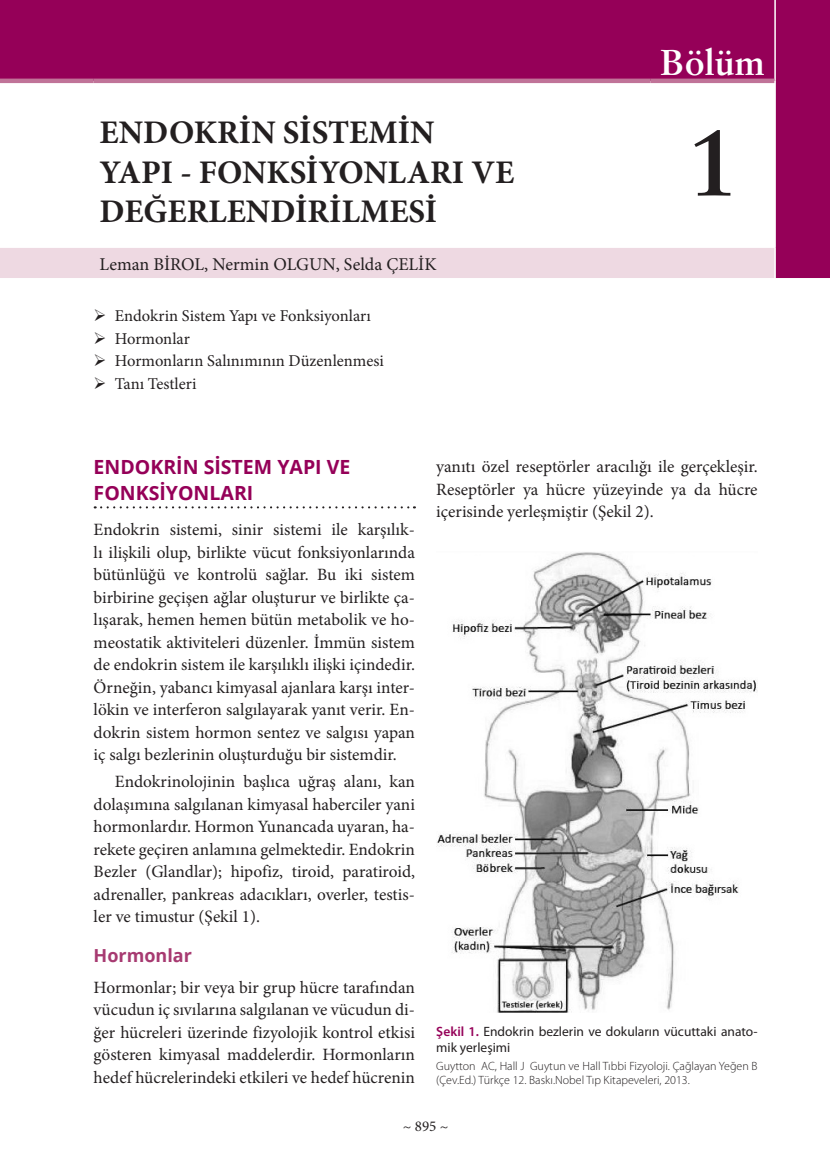
<style>
.page{position:relative;width:830px;height:1170px;background:#fff}
.page>*{position:absolute;margin:0;border:0;box-sizing:border-box;transform-origin:0 0}
.t1{font:700 93px "Sabon LT Std";color:#231f20}
.t2{font:700 36px "Sabon LT Std";color:#fff}
.bolum{font:700 33px/39.6px "Minion Pro";color:#231f20}
.Paragraf_Stili_1{font:700 19.5px "Open Sans";color:#950058}
.baslik1{font:700 19.5px "Open Sans";color:#950058}
.bolum_yazar{font:18px "Minion Pro";color:#231f20}
.baslik2{font:700 18px "Open Sans";color:#a73a71}
.t3{font:17.25px/22.5px "Minion Pro";color:#231f20;text-align:justify}
.t4{font:16.5px "Minion Pro";color:#231f20}
.t5{font:15px "Minion Pro";color:#231f20}
.t6{font:13.5px/16.5px "Myriad Pro";color:#231f20}
.t7{font:300 12px/13.5px "Myriad Pro";color:#231f20}
.s1{font-weight:600;color:#950058}
</style>
<div class="page">
<svg style="left:0;top:0;width:829px;height:278px"></svg>
<div style="left:0;top:248px;width:774px;height:30px;background:#eed9e2"></div>
<hr style="left:774px;top:0;width:1px;height:81px;background:#fff">
<hr style="left:774px;top:81px;width:1px;height:167px;background:#fff">
<hr style="left:774px;top:248px;width:1px;height:30px;background:#fff">
<hr style="left:0;top:79px;width:94px;height:4px;background:#c07398">
<hr style="left:94px;top:79px;width:556px;height:4px;background:#c07398">
<hr style="left:650px;top:79px;width:124px;height:4px;background:#c07398">
<svg style="left:95px;top:506px;width:320px;height:2px"></svg>
<img style="left:436px;top:552px;width:321px;height:460px">
<p class="bolum" style="left:100px;top:112px;width:416px">ENDOKRİN SİSTEMİN<br>YAPI - FONKSİYONLARI VE<br>DEĞERLENDİRİLMESİ</p>
<p class="bolum_yazar" style="left:100px;top:252px;width:338px">Leman BİROL, Nermin OLGUN, Selda ÇELİK</p>
<p class="t4" style="left:115px;top:305px;width:257px">Endokrin Sistem Yapı ve Fonksiyonları</p>
<p class="t4" style="left:115px;top:327px;width:76px">Hormonlar</p>
<p class="t4" style="left:115px;top:350px;width:270px">Hormonların Salınımının Düzenlenmesi</p>
<p class="t4" style="left:115px;top:372px;width:83px">Tanı Testleri</p>
<p class="t2" style="left:660px;top:40px;width:106px">Bölüm</p>
<p class="t1" style="left:686px;top:106px;width:53px">1</p>
<p class="Paragraf_Stili_1" style="left:94px;top:453px;width:258px">ENDOKRIN SISTEM YAPI VE</p>
<p class="baslik1" style="left:94px;top:479px;width:161px">FONKSIYONLARI</p>
<p class="t3" style="left:94px;top:518px;width:323px">Endokrin sistemi, sinir sistemi ile karşılık&shy;lı ilişkili olup, birlikte vücut fonksiyonlarında bütünlüğü ve kontrolü sağlar. Bu iki sistem birbirine geçişen ağlar oluşturur ve birlikte ça&shy;lışarak, hemen hemen bütün metabolik ve ho&shy;meostatik aktiviteleri düzenler. İmmün sistem de endokrin sistem ile karşılıklı ilişki içindedir.<br>Örneğin, yabancı kimyasal ajanlara karşı inter&shy;lökin ve interferon salgılayarak yanıt verir. En&shy;dokrin sistem hormon sentez ve salgısı yapan iç salgı bezlerinin oluşturduğu bir sistemdir.</p>
<p class="t3" style="left:94px;top:770px;width:323px;text-indent:21px">Endokrinolojinin başlıca uğraş alanı, kan dolaşımına salgılanan kimyasal haberciler yani hormonlardır. Hormon Yunancada uyaran, ha&shy;rekete geçiren anlamına gelmektedir. Endokrin Bezler (Glandlar); hipofiz, tiroid, paratiroid, adrenaller, pankreas adacıkları, overler, testis&shy;ler ve timustur (Şekil 1).</p>
<p class="baslik2" style="left:94px;top:942px;width:100px">Hormonlar</p>
<p class="t3" style="left:94px;top:976px;width:323px">Hormonlar; bir veya bir grup hücre tarafından vücudun iç sıvılarına salgılanan ve vücudun di&shy;ğer hücreleri üzerinde fizyolojik kontrol etkisi gösteren kimyasal maddelerdir. Hormonların hedef hücrelerindeki etkileri ve hedef hücrenin</p>
<p class="t3" style="left:436px;top:455px;width:323px">yanıtı özel reseptörler aracılığı ile gerçekleşir.<br>Reseptörler ya hücre yüzeyinde ya da hücre içerisinde yerleşmiştir (Şekil 2).</p>
<p class="t6" style="left:436px;top:1022px;width:323px"><span class="s1">Şekil 1.</span> Endokrin bezlerin ve dokuların vücuttaki anato&shy;mik yerleşimi</p>
<p class="t7" style="left:436px;top:1059px;width:323px">Guytton AC, Hall J Guytun ve Hall Tıbbi Fizyoloji. Çağlayan Yeğen B (Çev.Ed.) Türkçe 12. Baskı.Nobel Tıp Kitapeveleri, 2013.</p>
<p class="t5" style="left:402px;top:1116px;width:47px">~ 895 ~</p>
</div>
